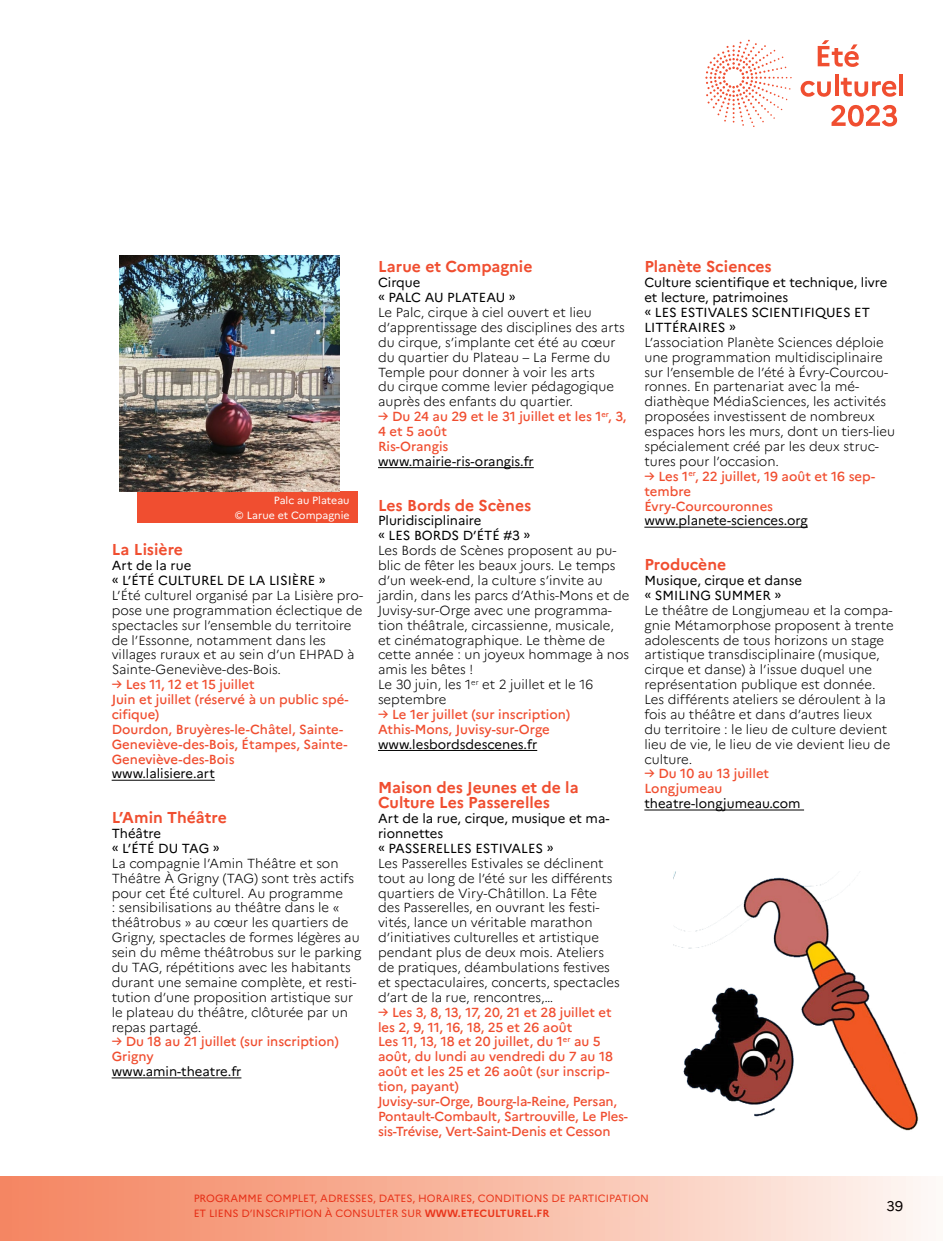
<style>
.page{position:relative;width:943px;height:1241px;background:#fff}
.page>*{position:absolute;margin:0;border:0;box-sizing:border-box;transform-origin:0 0}
.t1{font:700 15.75px/14.9px "Marianne";color:#f04e30}
.t2{font:14px "Marianne";color:#000}
.t3{font:300 13.12px/14.9px "Marianne";color:#000}
.t4{font:500 13.12px/14.9px "Marianne";color:#f04e30}
.t5{font:13.12px/14.9px "Marianne";color:#000}
.t6{font:10.5px/14.9px "Marianne";color:#f04e30}
.t7{font:10.5px/14.9px "Marianne";color:#fff;text-align:right}
.s1{font-weight:700}
</style>
<div class="page">
<div style="left:0;top:1176px;width:943px;height:64px;background:linear-gradient(to right,#f4805a,#fdf5f0)"></div>
<hr style="left:112px;top:779px;width:103px;height:1px;background:#000">
<hr style="left:112px;top:1077px;width:129px;height:1px;background:#000">
<hr style="left:378px;top:467px;width:156px;height:1px;background:#000">
<hr style="left:378px;top:749px;width:159px;height:1px;background:#000">
<hr style="left:644px;top:526px;width:163px;height:1px;background:#000">
<hr style="left:644px;top:809px;width:160px;height:1px;background:#000">
<div style="left:137px;top:491px;width:221px;height:32px;background:#f04e30"></div>
<img style="left:119px;top:255px;width:221px;height:236px">
<svg style="left:831px;top:105px;width:66px;height:22px"></svg>
<svg style="left:800px;top:80px;width:30px;height:17px"></svg>
<hr style="left:899px;top:74px;width:4px;height:22px;background:#f04e30">
<svg style="left:835px;top:74px;width:3px;height:22px"></svg>
<svg style="left:840px;top:78px;width:56px;height:19px"></svg>
<svg style="left:817px;top:40px;width:42px;height:27px"></svg>
<svg style="left:705px;top:40px;width:86px;height:87px"></svg>
<img style="left:673px;top:871px;width:246px;height:260px">
<p class="t7" style="left:235px;top:493px;width:116px">Palc au Plateau<br>© Larue et Compagnie</p>
<p class="t1" style="left:112px;top:542px;width:73px">La Lisière</p>
<p class="t5" style="left:112px;top:558px;width:215px">Art de la rue<br>« L’ÉTÉ CULTUREL DE LA LISIÈRE »</p>
<p class="t3" style="left:112px;top:587px;width:253px">L’Été culturel organisé par La Lisière pro&shy;pose une programmation éclectique de spectacles sur l’ensemble du territoire de l’Essonne, notamment dans les villages ruraux et au sein d’un EHPAD à Sainte-Geneviève-des-Bois.</p>
<p class="t4" style="left:112px;top:677px;width:238px">→ Les 11, 12 et 15 juillet<br>Juin et juillet (réservé à un public spé&shy;cifique)<br>Dourdon, Bruyères-le-Châtel, Sainte-<br>Geneviève-des-Bois, Étampes, Sainte-<br>Geneviève-des-Bois</p>
<p class="t5" style="left:112px;top:766px;width:105px">www.lalisiere.art</p>
<p class="t1" style="left:112px;top:810px;width:117px">L’Amin Théâtre</p>
<p class="t5" style="left:112px;top:825px;width:110px">Théâtre<br>« L’ÉTÉ DU TAG »</p>
<p class="t3" style="left:112px;top:855px;width:251px">La compagnie l’Amin Théâtre et son Théâtre À Grigny (TAG) sont très actifs pour cet Été culturel. Au programme<br>: sensibilisations au théâtre dans le « théâtrobus » au cœur les quartiers de Grigny, spectacles de formes légères au sein du même théâtrobus sur le parking du TAG, répétitions avec les habitants durant une semaine complète, et resti&shy;tution d’une proposition artistique sur le plateau du théâtre, clôturée par un repas partagé.</p>
<p class="t4" style="left:112px;top:1034px;width:229px">→ Du 18 au 21 juillet (sur inscription)<br>Grigny</p>
<p class="t5" style="left:112px;top:1063px;width:131px">www.amin-theatre.fr</p>
<p class="t1" style="left:378px;top:259px;width:156px">Larue et Compagnie</p>
<p class="t5" style="left:378px;top:275px;width:139px">Cirque<br>« PALC AU PLATEAU »</p>
<p class="t3" style="left:378px;top:305px;width:248px">Le Palc, cirque à ciel ouvert et lieu d’apprentissage des disciplines des arts du cirque, s’implante cet été au cœur du quartier du Plateau – La Ferme du Temple pour donner à voir les arts<br>du cirque comme levier pédagogique auprès des enfants du quartier.</p>
<p class="t4" style="left:378px;top:409px;width:250px">→ Du 24 au 29 et le 31 juillet et les 1<sup>er</sup>, 3,<br>4 et 5 août<br>Ris-Orangis</p>
<p class="t5" style="left:378px;top:453px;width:157px">www.mairie-ris-orangis.fr</p>
<p class="t1" style="left:378px;top:497px;width:155px">Les Bords de Scènes</p>
<p class="t5" style="left:378px;top:513px;width:154px">Pluridisciplinaire<br>« LES BORDS D’ÉTÉ #3 »</p>
<p class="t3" style="left:378px;top:543px;width:253px">Les Bords de Scènes proposent au pu&shy;blic de fêter les beaux jours. Le temps d’un week-end, la culture s’invite au jardin, dans les parcs d’Athis-Mons et de Juvisy-sur-Orge avec une programma&shy;tion théâtrale, circassienne, musicale, et cinématographique. Le thème de cette année : un joyeux hommage à nos amis les bêtes !<br>Le 30 juin, les 1<sup>er</sup> et 2 juillet et le 16 septembre</p>
<p class="t4" style="left:378px;top:706px;width:194px">→ Le 1er juillet (sur inscription)<br>Athis-Mons, Juvisy-sur-Orge</p>
<p class="t5" style="left:378px;top:736px;width:161px">www.lesbordsdescenes.fr</p>
<p class="t1" style="left:378px;top:780px;width:202px">Maison des Jeunes et de la<br>Culture Les Passerelles</p>
<p class="t5" style="left:378px;top:810px;width:233px">Art de la rue, cirque, musique et ma&shy;rionnettes<br>« PASSERELLES ESTIVALES »</p>
<p class="t3" style="left:378px;top:855px;width:243px">Les Passerelles Estivales se déclinent tout au long de l’été sur les différents quartiers de Viry-Châtillon. La Fête des Passerelles, en ouvrant les festi&shy;vités, lance un véritable marathon d’initiatives culturelles et artistique pendant plus de deux mois. Ateliers de pratiques, déambulations festives et spectaculaires, concerts, spectacles d’art de la rue, rencontres,…</p>
<p class="t4" style="left:378px;top:1004px;width:251px">→ Les 3, 8, 13, 17, 20, 21 et 28 juillet et les 2, 9, 11, 16, 18, 25 et 26 août<br>Les 11, 13, 18 et 20 juillet, du 1<sup>er</sup> au 5 août, du lundi au vendredi du 7 au 18 août et les 25 et 26 août (sur inscrip&shy;tion, payant)<br>Juvisy-sur-Orge, Bourg-la-Reine, Persan, Pontault-Combault, Sartrouville, Le Ples&shy;sis-Trévise, Vert-Saint-Denis et Cesson</p>
<p class="t1" style="left:644px;top:259px;width:129px">Planète Sciences</p>
<p class="t5" style="left:644px;top:275px;width:244px">Culture scientifique et technique, livre et lecture, patrimoines<br>« LES ESTIVALES SCIENTIFIQUES ET<br>LITTÉRAIRES »</p>
<p class="t3" style="left:644px;top:334px;width:252px">L’association Planète Sciences déploie une programmation multidisciplinaire sur l’ensemble de l’été à Évry-Courcou&shy;ronnes. En partenariat avec la mé&shy;diathèque MédiaSciences, les activités proposées investissent de nombreux espaces hors les murs, dont un tiers-lieu spécialement créé par les deux struc&shy;tures pour l’occasion.</p>
<p class="t4" style="left:644px;top:468px;width:232px">→ Les 1<sup>er</sup>, 22 juillet, 19 août et 16 sep&shy;tembre<br>Évry-Courcouronnes</p>
<p class="t5" style="left:644px;top:513px;width:165px">www.planete-sciences.org</p>
<p class="t1" style="left:644px;top:557px;width:83px">Producène</p>
<p class="t5" style="left:644px;top:572px;width:159px">Musique, cirque et danse « SMILING SUMMER »</p>
<p class="t3" style="left:644px;top:602px;width:251px">Le théâtre de Longjumeau et la compa&shy;gnie Métamorphose proposent à trente adolescents de tous horizons un stage artistique transdisciplinaire (musique, cirque et danse) à l’issue duquel une représentation publique est donnée.<br>Les différents ateliers se déroulent à la fois au théâtre et dans d’autres lieux<br>du territoire : le lieu de culture devient lieu de vie, le lieu de vie devient lieu de culture.</p>
<p class="t4" style="left:644px;top:766px;width:126px">→ Du 10 au 13 juillet<br>Longjumeau</p>
<p class="t5" style="left:644px;top:796px;width:158px">theatre-longjumeau.com</p>
<p class="t6" style="left:193px;top:1190px;width:457px">PROGRAMME COMPLET, ADRESSES, DATES, HORAIRES, CONDITIONS DE PARTICIPATION<br>ET LIENS D’INSCRIPTION À CONSULTER SUR <span class="s1">WWW.ETECULTUREL.FR</span></p>
<p class="t2" style="left:886px;top:1197px;width:18px">39</p>
</div>
